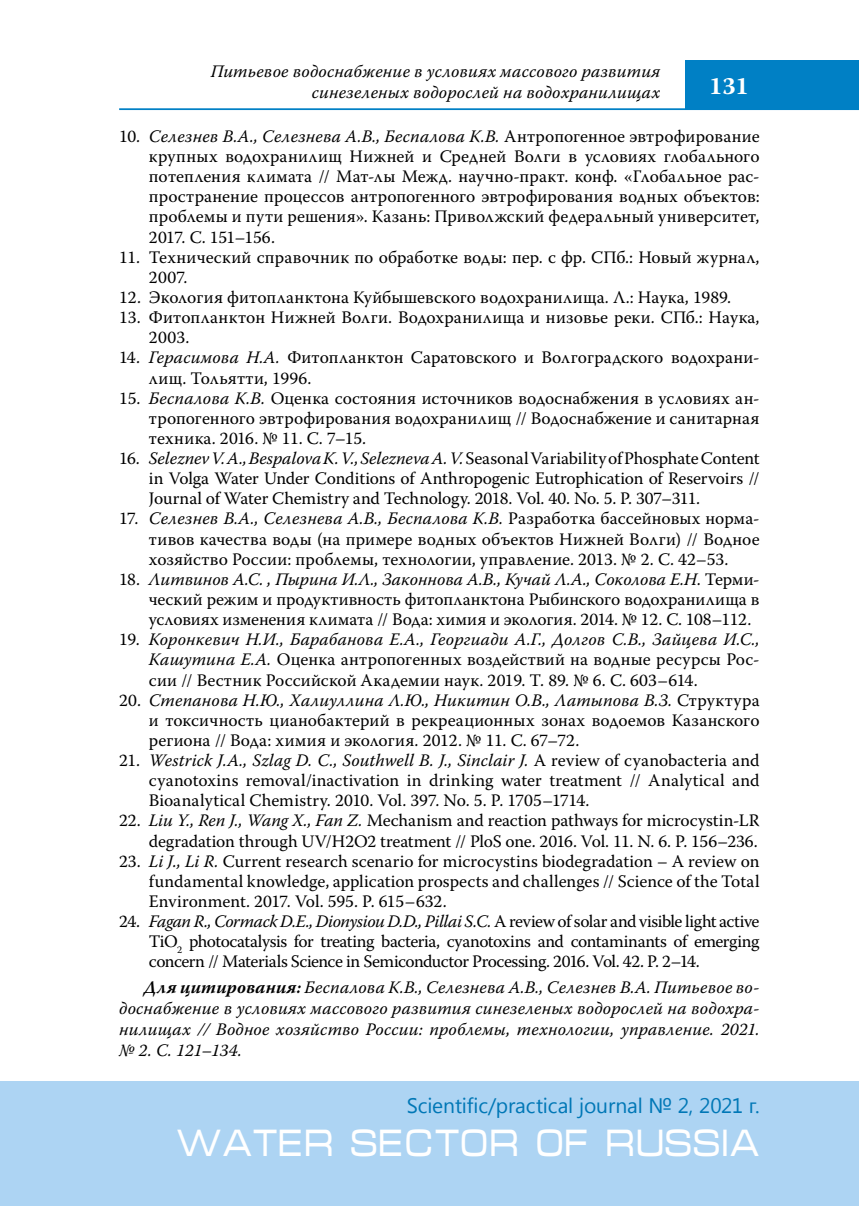
<style>
.page{position:relative;width:859px;height:1206px;background:#fff}
.page>*{position:absolute;margin:0;border:0;box-sizing:border-box;transform-origin:0 0}
.t1{font:38.5px "Micra C";color:#fff;scale:.83 1}
.t2{font:700 24.5px "Warnock Pro";color:#fff}
.t3{font:21px "Segoe UI";letter-spacing:-.005em;color:#0077b6}
.t4{font:17.5px/20.1px "Warnock Pro";color:#000;text-align:justify}
.t5{font:italic 17.5px/21px "Warnock Pro";letter-spacing:.01em;color:#000;text-align:justify}
.s1{font-style:italic}
.s2{font-weight:700}
</style>
<div class="page">
<hr style="left:119px;top:108px;width:739px;height:2px;background:#0080c5">
<div style="left:685px;top:60px;width:173px;height:50px;background:#0080c5"></div>
<div style="left:0;top:1081px;width:858px;height:124px;background:#add4f3"></div>
<p class="t5" style="left:211px;top:61px;width:451px;text-align:right">Питьевое водоснабжение в условиях массового развития синезеленых водорослей на водохранилищах</p>
<h2 class="t2" style="left:708px;top:71px;width:41px">131</h2>
<p class="t4" style="left:149px;top:126px;width:612px;text-indent:-30px">10. <span class="s1">Селезнев В.А., Селезнева А.В., Беспалова К.В.</span> Антропогенное эвтрофирование крупных водохранилищ Нижней и Средней Волги в условиях глобального потепления климата // Мат-лы Межд. научно-практ. конф. «Глобальное рас&shy;пространение процессов антропогенного эвтрофирования водных объектов: проблемы и пути решения». Казань: Приволжский федеральный университет, 2017. С. 151–156.</p>
<p class="t4" style="left:149px;top:246px;width:612px;text-indent:-30px">11. Технический справочник по обработке воды: пер. с фр. СПб.: Новый журнал,<br>2007.</p>
<p class="t4" style="left:119px;top:287px;width:613px">12. Экология фитопланктона Куйбышевского водохранилища. Л.: Наука, 1989.</p>
<p class="t4" style="left:149px;top:307px;width:612px;text-indent:-30px">13. Фитопланктон Нижней Волги. Водохранилища и низовье реки. СПб.: Наука,<br>2003.</p>
<p class="t4" style="left:149px;top:347px;width:612px;text-indent:-30px">14. <span class="s1">Герасимова Н.А.</span> Фитопланктон Саратовского и Волгоградского водохрани&shy;лищ. Тольятти, 1996.</p>
<p class="t4" style="left:149px;top:387px;width:612px;text-indent:-30px">15. <span class="s1">Беспалова К.В.</span> Оценка состояния источников водоснабжения в условиях ан&shy;тропогенного эвтрофирования водохранилищ // Водоснабжение и санитарная техника. 2016. № 11. С. 7–15.</p>
<p class="t4" style="left:149px;top:448px;width:612px;text-indent:-30px">16. <span class="s1">Seleznev V. A., Bespalova K. V., Selezneva A. V.</span> Seasonal Variability of Phosphate Content in Volga Water Under Conditions of Anthropogenic Eutrophication of Reservoirs // Journal of Water Chemistry and Technology. 2018. Vol. 40. No. 5. Р. 307–311.</p>
<p class="t4" style="left:149px;top:508px;width:612px;text-indent:-30px">17. <span class="s1">Селезнев В.А., Селезнева А.В., Беспалова К.В.</span> Разработка бассейновых норма&shy;тивов качества воды (на примере водных объектов Нижней Волги) // Водное хозяйство России: проблемы, технологии, управление. 2013. № 2. С. 42–53.</p>
<p class="t4" style="left:149px;top:568px;width:612px;text-indent:-30px">18. <span class="s1">Литвинов А.С. , Пырина И.Л., Законнова А.В., Кучай Л.А., Соколова Е.Н</span>. Терми&shy;ческий режим и продуктивность фитопланктона Рыбинского водохранилища в условиях изменения климата // Вода: химия и экология. 2014. № 12. С. 108–112.</p>
<p class="t4" style="left:149px;top:629px;width:612px;text-indent:-30px">19. <span class="s1">Коронкевич Н.И., Барабанова Е.А., Георгиади А.Г., Долгов С.В., Зайцева И.С., Кашутина Е.А.</span> Оценка антропогенных воздействий на водные ресурсы Рос&shy;сии // Вестник Российской Академии наук. 2019. Т. 89. № 6. С. 603–614.</p>
<p class="t4" style="left:149px;top:689px;width:612px;text-indent:-30px">20. <span class="s1">Степанова Н.Ю., Халиуллина Л.Ю., Никитин О.В., Латыпова В.З.</span> Структура и токсичность цианобактерий в рекреационных зонах водоемов Казанского региона // Вода: химия и экология. 2012. № 11. С. 67–72.</p>
<p class="t4" style="left:149px;top:750px;width:612px;text-indent:-30px">21. <span class="s1">Westrick J.A., Szlag D. C., Southwell B. J., Sinclair J.</span> A review of cyanobacteria and cyanotoxins removal/inactivation in drinking water treatment // Analytical and Bioanalytical Chemistry. 2010. Vol. 397. Nо. 5. P. 1705–1714.</p>
<p class="t4" style="left:119px;top:810px;width:641px;text-align:right">22. <span class="s1">Liu Y., Ren J., Wang X., Fan Z.</span> Mechanism and reaction pathways for microcystin-LR degradation through UV/H2O2 treatment // PloS one. 2016. Vol. 11. N. 6. P. 156–236.</p>
<p class="t4" style="left:149px;top:850px;width:612px;text-indent:-30px">23. <span class="s1">Li J., Li R.</span> Current research scenario for microcystins biodegradation – A review on fundamental knowledge, application prospects and challenges // Science of the Total Environment. 2017. Vol. 595. P. 615–632.</p>
<p class="t4" style="left:149px;top:911px;width:612px;text-indent:-30px">24. <span class="s1">Fagan R., Cormack D.E., Dionysiou D.D., Pillai S.C.</span> A review of solar and visible light active TiO<sub>2</sub> photocatalysis for treating bacteria, cyanotoxins and contaminants of emerging concern // Materials Science in Semiconductor Processing. 2016. Vol. 42. P. 2–14.</p>
<p class="t5" style="left:119px;top:976px;width:641px;text-indent:25px"><span class="s2">Для цитирования:</span> Беспалова К.В., Селезнева А.В., Селезнев В.А. Питьевое во&shy;доснабжение в условиях массового развития синезеленых водорослей на водохра&shy;нилищах // Водное хозяйство России: проблемы, технологии, управление. 2021. № 2. С. 121–134.</p>
<p class="t3" style="left:406px;top:1090px;width:354px">scientific/practical journal № 2, 2021 г.</p>
<h1 class="t1" style="left:175px;top:1126px;width:705px">WATER SECTOR OF RUSSIA</h1>
</div>
